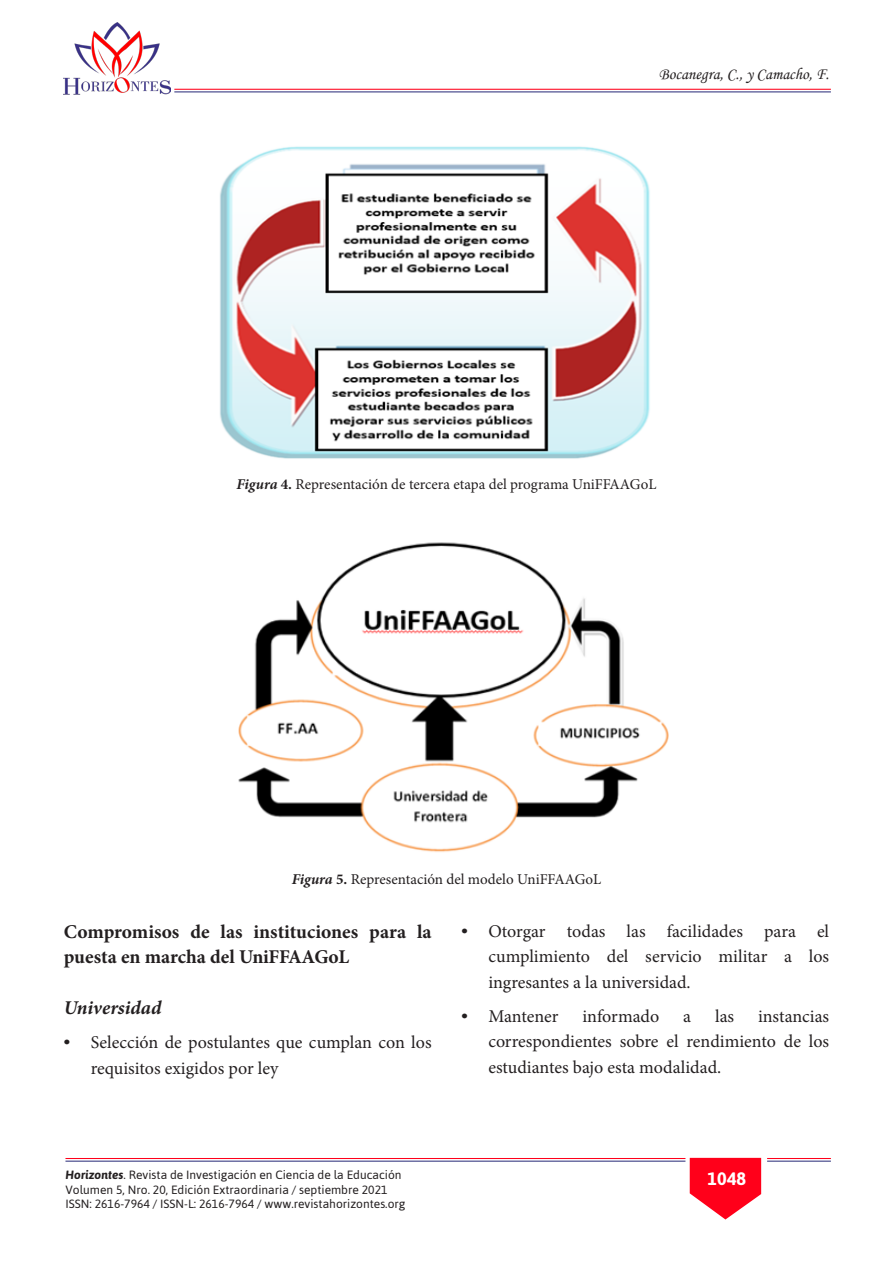
<style>
.page{position:relative;width:893px;height:1263px;background:#fff}
.page>*{position:absolute;margin:0;border:0;box-sizing:border-box;transform-origin:0 0}
.Titulo_Interno{font:700 19.5px/25.5px "Minion Pro";color:#231f20}
.Titulo_Interno-2{font:italic 700 19.5px "Minion Pro";letter-spacing:-.005em;color:#231f20}
.t1{font:18px/25.5px "Minion Pro";color:#231f20;text-align:justify}
.t2{font:700 18px "Asap";color:#fff}
.t3{font:16.5px "Monotype Corsiva";color:#231f20}
.t4{font:15px "Minion Pro";color:#231f20}
.t5{font:12px/14.4px "Asap";color:#231f20}
.s1{font-weight:700;font-style:italic}
.s2{font-weight:700}
.s3{font-family:"Times New Roman";font-weight:700}
</style>
<div class="page">
<hr style="left:174px;top:91px;width:657px;height:1px;background:#30327d">
<hr style="left:174px;top:89px;width:657px;height:1px;background:#ff001a">
<hr style="left:65px;top:1160px;width:620px;height:2px;background:#30327d">
<hr style="left:65px;top:1158px;width:620px;height:1px;background:#ff001a">
<hr style="left:767px;top:1160px;width:64px;height:2px;background:#30327d">
<hr style="left:767px;top:1158px;width:64px;height:1px;background:#ff001a">
<svg style="left:690px;top:1158px;width:71px;height:61px"></svg>
<img style="left:64px;top:22px;width:106px;height:73px">
<img style="left:220px;top:146px;width:430px;height:313px">
<img style="left:238px;top:542px;width:431px;height:310px">
<p class="t3" style="left:659px;top:64px;width:172px">Bocanegra, C., y Camacho, F.</p>
<p class="t4" style="left:236px;top:474px;width:421px"><span class="s1">Figura</span> <span class="s2">4.</span> Representación de tercera etapa del programa UniFFAAGoL</p>
<p class="t4" style="left:292px;top:869px;width:311px"><span class="s1">Figura</span> <span class="s2">5.</span> Representación del modelo UniFFAAGoL</p>
<p class="Titulo_Interno" style="left:64px;top:918px;width:369px">Compromisos de las instituciones para la puesta en marcha del UniFFAAGoL</p>
<p class="Titulo_Interno-2" style="left:64px;top:994px;width:99px">Universidad</p>
<p class="t1" style="left:91px;top:1030px;width:342px;text-indent:-27px"><span class="s3">•</span> Selección de postulantes que cumplan con los requisitos exigidos por ley</p>
<p class="t1" style="left:488px;top:918px;width:342px;text-indent:-27px"><span class="s3">•</span> Otorgar todas las facilidades para el cumplimiento del servicio militar a los ingresantes a la universidad.</p>
<p class="t1" style="left:461px;top:1003px;width:99px"><span class="s3">•</span> Mantener</p>
<p class="t1" style="left:582px;top:1003px;width:78px">informado</p>
<p class="t1" style="left:683px;top:1003px;width:9px">a</p>
<p class="t1" style="left:715px;top:1003px;width:21px">las</p>
<p class="t1" style="left:488px;top:1003px;width:342px;text-indent:270px">instancias correspondientes sobre el rendimiento de los estudiantes bajo esta modalidad.</p>
<p class="t5" style="left:65px;top:1168px;width:341px"><span class="s1">Horizontes</span>. Revista de Investigación en Ciencia de la Educación<br>Volumen 5, Nro. 20, Edición Extraordinaria / septiembre 2021<br>ISSN: 2616-7964 / ISSN-L: 2616-7964 / www.revistahorizontes.org</p>
<p class="t2" style="left:707px;top:1168px;width:40px">1048</p>
</div>
